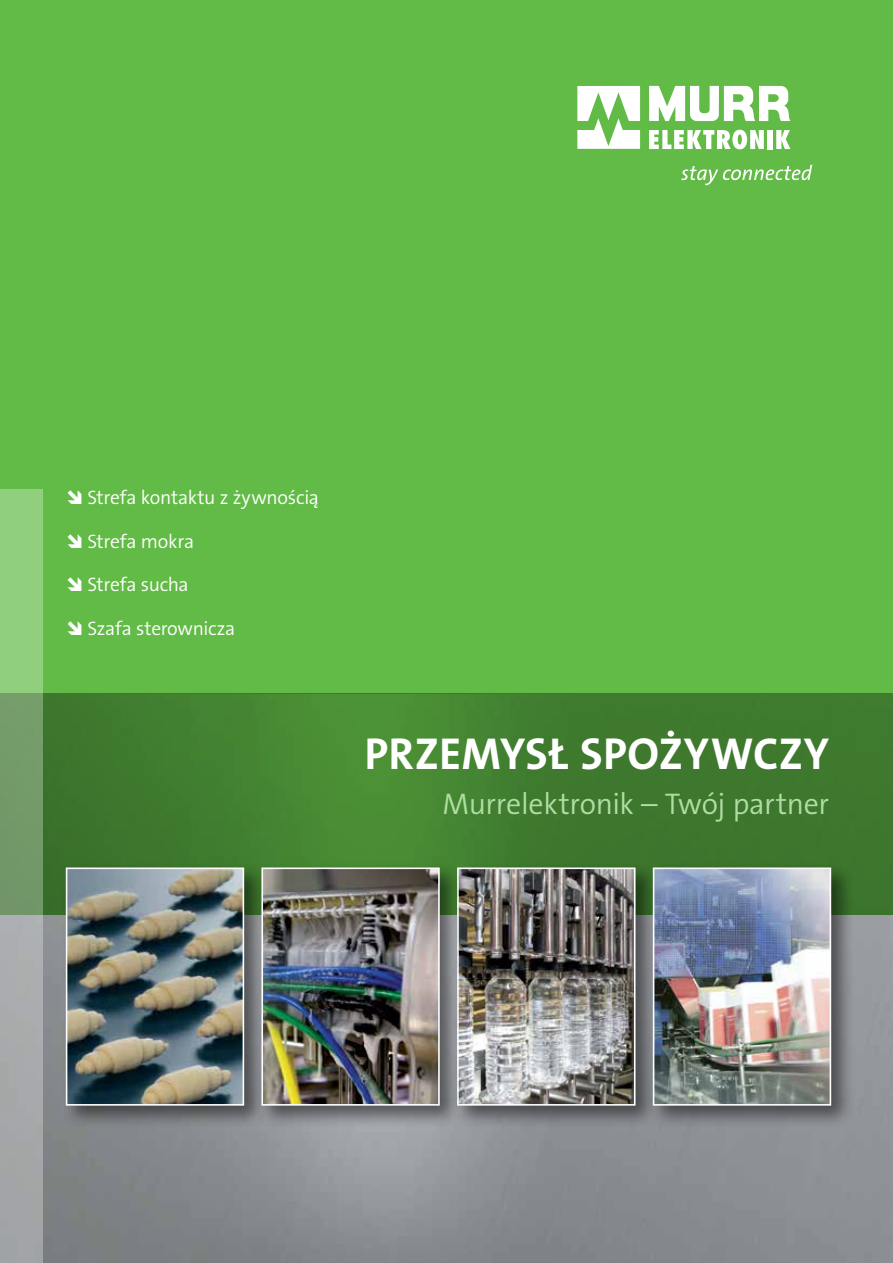
<style>
.page{position:relative;width:893px;height:1263px;background:#fff}
.page>*{position:absolute;margin:0;border:0;box-sizing:border-box;transform-origin:0 0}
.t1{font:700 45px "The Sans CE B7";color:#fff}
.t2{font:300 30px "The Sans CE B4";letter-spacing:-.01em;color:#b0dda3}
.t3{font:300 19.5px "The Sans CE B4";letter-spacing:-.015em;color:#fff}
</style>
<div class="page">
<img style="left:43px;top:914px;width:850px;height:349px">
<div style="left:0;top:0;width:893px;height:693px;background:#62bb46"></div>
<svg style="left:577px;top:86px;width:63px;height:63px"></svg>
<svg style="left:649px;top:130px;width:115px;height:19px"></svg>
<div style="left:767px;top:130px;width:6px;height:19px;background:#fff"></div>
<svg style="left:776px;top:130px;width:14px;height:19px"></svg>
<svg style="left:649px;top:86px;width:141px;height:35px"></svg>
<svg style="left:681px;top:165px;width:131px;height:20px"></svg>
<svg style="left:43px;top:693px;width:850px;height:221px;background:#407e2f"></svg>
<svg style="left:0;top:489px;width:43px;height:774px;background:#91ae8b"></svg>
<div style="left:60px;top:862px;width:207px;height:267px;background:#000;opacity:.5"></div>
<img style="left:69px;top:870px;width:172px;height:233px">
<div style="left:66px;top:867px;width:178px;height:239px;border:2px solid #fff"></div>
<div style="left:256px;top:862px;width:207px;height:267px;background:#000;opacity:.5"></div>
<img style="left:264px;top:870px;width:173px;height:233px">
<div style="left:261px;top:867px;width:179px;height:239px;border:2px solid #fff"></div>
<div style="left:452px;top:862px;width:207px;height:267px;background:#000;opacity:.5"></div>
<img style="left:460px;top:870px;width:172px;height:233px">
<div style="left:457px;top:867px;width:178px;height:239px;border:2px solid #fff"></div>
<div style="left:647px;top:862px;width:207px;height:267px;background:#000;opacity:.5"></div>
<img style="left:656px;top:870px;width:172px;height:233px">
<div style="left:653px;top:867px;width:178px;height:239px;border:2px solid #fff"></div>
<p class="t3" style="left:88px;top:487px;width:233px">Strefa kontaktu z żywnością</p>
<p class="t3" style="left:88px;top:531px;width:108px">Strefa mokra</p>
<p class="t3" style="left:88px;top:574px;width:103px">Strefa sucha</p>
<p class="t3" style="left:88px;top:618px;width:149px">Szafa sterownicza</p>
<h1 class="t1" style="left:364px;top:728px;width:51px">PRZEMYSŁ</h1>
<h1 class="t1" style="left:580px;top:728px;width:29px">SPOŻYWCZY</h1>
<h2 class="t2" style="left:442px;top:787px;width:388px">Murrelektronik – Twój partner</h2>
</div>
